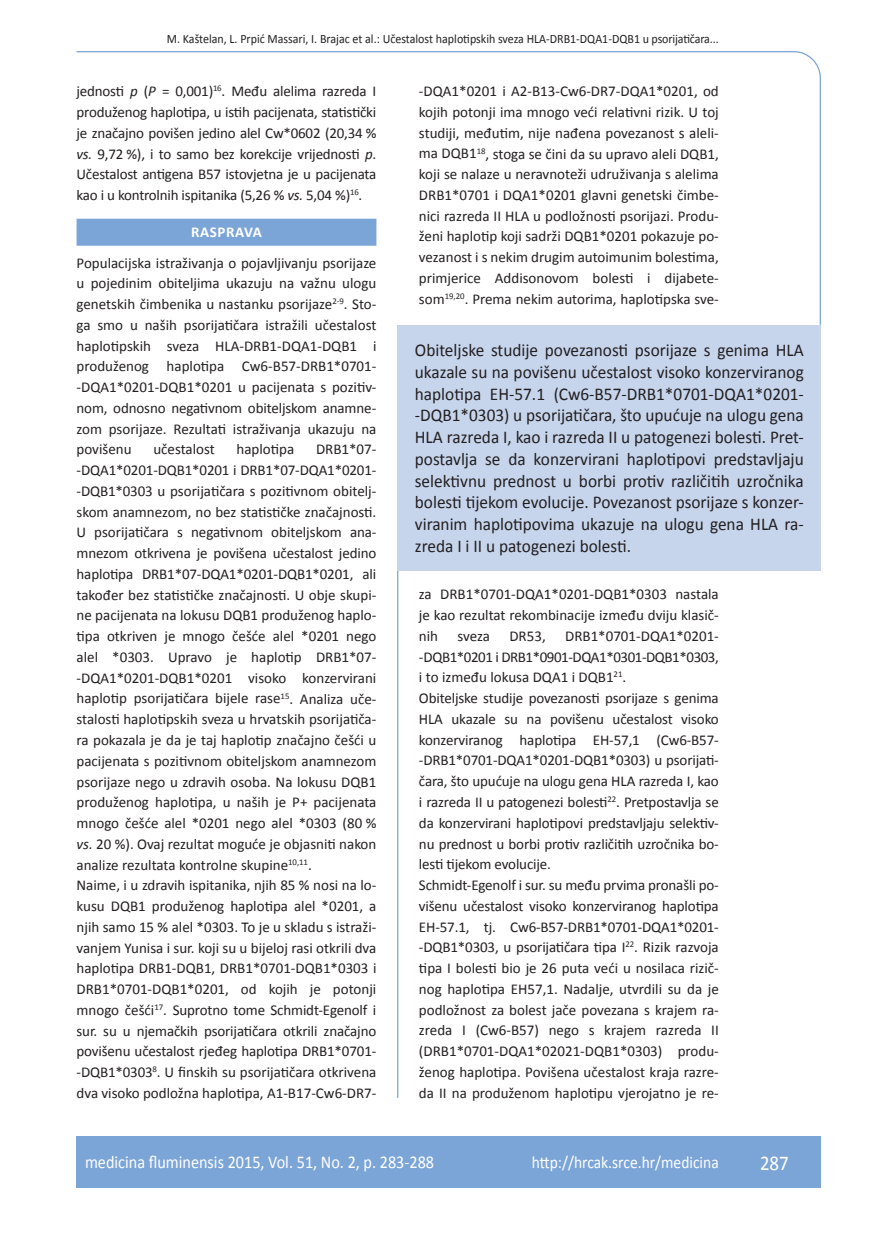
<style>
.page{position:relative;width:872px;height:1234px;background:#fff}
.page>*{position:absolute;margin:0;border:0;box-sizing:border-box;transform-origin:0 0}
.t1{font:21px "Calibri";color:#fff;scale:.9 1}
.t2{font:18px/21.8px "Calibri";color:#231f20;text-align:justify;scale:.96 1}
.t3{font:18px "Calibri";color:#fff;scale:.9 1}
.t4{font:17.25px "Calibri";color:#fff;scale:.9 1}
.t5{font:15px/20.7px "Calibri";color:#231f20;text-align:justify}
.t6{font:700 15px "Calibri";letter-spacing:.04em;color:#fff}
.t7{font:12.75px "Calibri";color:#231f20;scale:.94 1}
.s1{font-style:italic}
</style>
<div class="page">
<svg style="left:76px;top:51px;width:745px;height:275px"></svg>
<hr style="left:397px;top:570px;width:1px;height:527px;background:#7ca5d7">
<div style="left:77px;top:1135px;width:744px;height:51px;background:#7ca5d7"></div>
<div style="left:77px;top:219px;width:299px;height:27px;background:#7ca5d7"></div>
<div style="left:398px;top:325px;width:423px;height:245px;background:#c6d5ec"></div>
<p class="t7" style="left:167px;top:30px;width:588px">M. Kaštelan, L. Prpić Massari, I. Brajac et al.: Učestalost haplotipskih sveza HLA-DRB1-DQA1-DQB1 u psorijatičara...</p>
<p class="t5" style="left:77px;top:80px;width:301px">jednosti <span class="s1">p</span> (<span class="s1">P</span> = 0,001)<sup>16</sup>. Među alelima razreda I produženog haplotipa, u istih pacijenata, statistički je značajno povišen jedino alel Cw*0602 (20,34 % <span class="s1">vs.</span> 9,72 %), i to samo bez korekcije vrijednosti <span class="s1">p</span>.<br>Učestalost antigena B57 istovjetna je u pacijenata kao i u kontrolnih ispitanika (5,26 % <span class="s1">vs.</span> 5,04 %)<sup>16</sup>.</p>
<p class="t6" style="left:191px;top:223px;width:72px">RASPRAVA</p>
<p class="t5" style="left:77px;top:252px;width:301px">Populacijska istraživanja o pojavljivanju psorijaze u pojedinim obiteljima ukazuju na važnu ulogu genetskih čimbenika u nastanku psorijaze<sup>2-9</sup>. Sto&shy;ga smo u naših psorijatičara istražili učestalost haplotipskih sveza HLA-DRB1-DQA1-DQB1 i produženog haplotipa Cw6-B57-DRB1*0701- -DQA1*0201-DQB1*0201 u pacijenata s pozitiv&shy;nom, odnosno negativnom obiteljskom anamne&shy;zom psorijaze. Rezultati istraživanja ukazuju na povišenu</p>
<p class="t5" style="left:77px;top:438px;width:301px;text-align:left;text-indent:239px">DRB1*07- -DQA1*0201-DQB1*0201 i DRB1*07-DQA1*0201- -DQB1*0303 u psorijatičara s pozitivnom obitelj&shy;skom anamnezom, no bez statističke značajnosti.<br>U psorijatičara s negativnom obiteljskom ana&shy;mnezom otkrivena je povišena učestalost jedino haplotipa DRB1*07-DQA1*0201-DQB1*0201, ali također bez statističke značajnosti. U obje skupi&shy;ne pacijenata na lokusu DQB1 produženog haplo&shy;tipa otkriven je mnogo češće alel *0201 nego alel *0303. Upravo je haplotip DRB1*07- -DQA1*0201-DQB1*0201 visoko konzervirani haplotip psorijatičara bijele rase<sup>15</sup>. Analiza uče&shy;stalosti haplotipskih sveza u hrvatskih psorijatiča&shy;ra pokazala je da je taj haplotip značajno češći u pacijenata s pozitivnom obiteljskom anamnezom psorijaze nego u zdravih osoba. Na lokusu DQB1 produženog haplotipa, u naših je P+ pacijenata mnogo češće alel *0201 nego alel *0303 (80 % <span class="s1">vs.</span> 20 %). Ovaj rezultat moguće je objasniti nakon analize rezultata kontrolne skupine<sup>10,11</sup>.<br>Naime, i u zdravih ispitanika, njih 85 % nosi na lo&shy;kusu DQB1 produženog haplotipa alel *0201, a njih samo 15 % alel *0303. To je u skladu s istraži&shy;vanjem Yunisa i sur. koji su u bijeloj rasi otkrili dva haplotipa DRB1-DQB1, DRB1*0701-DQB1*0303 i DRB1*0701-DQB1*0201, od kojih je potonji mnogo češći<sup>17</sup>. Suprotno tome Schmidt-Egenolf i sur. su u njemačkih psorijatičara otkrili značajno povišenu učestalost rjeđeg haplotipa DRB1*0701- -DQB1*0303<sup>8</sup>. U finskih su psorijatičara otkrivena dva visoko podložna haplotipa, A1-B17-Cw6-DR7-</p>
<p class="t5" style="left:153px;top:438px;width:63px">učestalost</p>
<p class="t5" style="left:236px;top:438px;width:59px">haplotipa</p>
<p class="t5" style="left:419px;top:80px;width:301px">-DQA1*0201 i A2-B13-Cw6-DR7-DQA1*0201, od kojih potonji ima mnogo veći relativni rizik. U toj studiji, međutim, nije nađena povezanost s aleli&shy;ma DQB1<sup>18</sup>, stoga se čini da su upravo aleli DQB1, koji se nalaze u neravnoteži udruživanja s alelima DRB1*0701 i DQA1*0201 glavni genetski čimbe&shy;nici razreda II HLA u podložnosti psorijazi. Produ&shy;ženi haplotip koji sadrži DQB1*0201 pokazuje po&shy;vezanost i s nekim drugim autoimunim bolestima, primjerice Addisonovom bolesti i dijabete&shy;som<sup>19,20</sup>. Prema nekim autorima, haplotipska sve-</p>
<p class="t2" style="left:415px;top:338px;width:407px">Obiteljske studije povezanosti psorijaze s genima HLA ukazale su na povišenu učestalost visoko konzerviranog haplotipa EH-57.1 (Cw6-B57-DRB1*0701-DQA1*0201- -DQB1*0303) u psorijatičara, što upućuje na ulogu gena HLA razreda I, kao i razreda II u patogenezi bolesti. Pret&shy;postavlja se da konzervirani haplotipovi predstavljaju selektivnu prednost u borbi protiv različitih uzročnika bolesti tijekom evolucije. Povezanost psorijaze s konzer&shy;viranim haplotipovima ukazuje na ulogu gena HLA ra&shy;zreda I i II u patogenezi bolesti.</p>
<p class="t5" style="left:419px;top:583px;width:301px">za DRB1*0701-DQA1*0201-DQB1*0303 nastala je kao rezultat rekombinacije između dviju klasič&shy;nih</p>
<p class="t5" style="left:419px;top:624px;width:301px;text-align:left;text-indent:146px">DRB1*0701-DQA1*0201- -DQB1*0201 i DRB1*0901-DQA1*0301-DQB1*0303, i to između lokusa DQA1 i DQB1<sup>21</sup>.<br>Obiteljske studije povezanosti psorijaze s genima HLA ukazale su na povišenu učestalost visoko konzerviranog haplotipa EH-57,1 (Cw6-B57- -DRB1*0701-DQA1*0201-DQB1*0303) u psorijati&shy;čara, što upućuje na ulogu gena HLA razreda I, kao i razreda II u patogenezi bolesti<sup>22</sup>. Pretpostavlja se da konzervirani haplotipovi predstavljaju selektiv&shy;nu prednost u borbi protiv različitih uzročnika bo&shy;lesti tijekom evolucije.<br>Schmidt-Egenolf i sur. su među prvima pronašli po&shy;višenu učestalost visoko konzerviranog haplotipa EH-57.1, tj. Cw6-B57-DRB1*0701-DQA1*0201- -DQB1*0303, u psorijatičara tipa I<sup>22</sup>. Rizik razvoja tipa I bolesti bio je 26 puta veći u nosilaca rizič&shy;nog haplotipa EH57,1. Nadalje, utvrdili su da je podložnost za bolest jače povezana s krajem ra&shy;zreda I (Cw6-B57) nego s krajem razreda II (DRB1*0701-DQA1*02021-DQB1*0303) produ&shy;ženog haplotipa. Povišena učestalost kraja razre&shy;da II na produženom haplotipu vjerojatno je re-</p>
<p class="t5" style="left:457px;top:624px;width:34px">sveza</p>
<p class="t5" style="left:509px;top:624px;width:38px">DR53,</p>
<p class="t3" style="left:85px;top:1150px;width:389px">medicina fluminensis 2015, Vol. 51, No. 2, p. 283-288</p>
<p class="t4" style="left:532px;top:1151px;width:209px">http://hrcak.srce.hr/medicina</p>
<h1 class="t1" style="left:760px;top:1149px;width:33px">287</h1>
</div>
